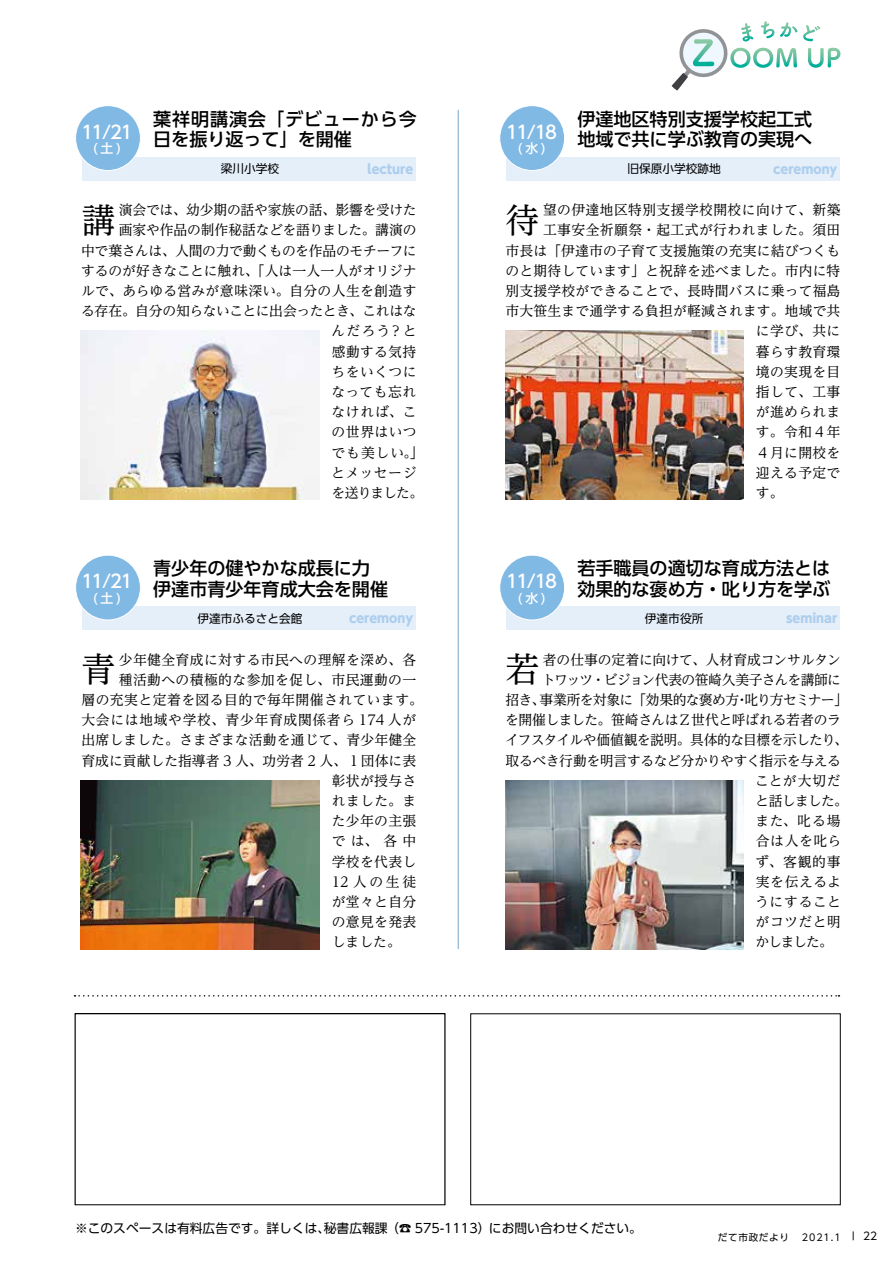
<style>
.page{position:relative;width:893px;height:1263px;background:#fff}
.page>*{position:absolute;margin:0;border:0;box-sizing:border-box;transform-origin:0 0}
.t1{font:34.05px "UD Reimin Pro";color:#000}
.t2{font:500 18px/20.2px "UD Shin Go Pro";color:#000}
.t3{font:500 18px/20.2px "UD Shin Go Pro";letter-spacing:.05em;color:#000}
.t4{font:500 18px "UD Shin Go Pro";letter-spacing:-.095em;color:#fff}
.t5{font:13.8px "UD Reimin Pro";letter-spacing:.01em;color:#000}
.t6{font:13.8px "UD Reimin Pro";letter-spacing:.03em;color:#000}
.t7{font:13.8px "UD Reimin Pro";letter-spacing:-.025em;color:#000}
.t8{font:13.8px "UD Reimin Pro";letter-spacing:-.03em;color:#000}
.t9{font:13.8px/20.2px "UD Reimin Pro";letter-spacing:-.045em;color:#000}
.t10{font:13.8px "UD Reimin Pro";letter-spacing:-.02em;color:#000}
.t11{font:13.8px "UD Reimin Pro";letter-spacing:-.04em;color:#000}
.t12{font:13.8px "UD Reimin Pro";letter-spacing:.035em;color:#000}
.t13{font:13.8px "UD Reimin Pro";letter-spacing:.05em;color:#000}
.t14{font:13.8px "UD Reimin Pro";letter-spacing:-.015em;color:#000}
.t15{font:12.75px "UD Shin Go Pro";color:#000}
.t16{font:800 12.75px "UD Shin Go Pro";color:#adceed}
.t17{font:500 12.75px "UD Shin Go Pro";color:#fff}
.t18{font:11.7px "UD Shin Go Pro";color:#000}
.t19{font:10.65px "UD Shin Go Pro";color:#000}
.t20{font:9.6px "UD Shin Go Pro";letter-spacing:.075em;color:#000}
</style>
<div class="page">
<svg style="left:75px;top:995px;width:764px;height:1px"></svg>
<div style="left:75px;top:1013px;width:370px;height:192px;border:1px solid #000"></div>
<svg style="left:803px;top:25px;width:17px;height:16px"></svg>
<svg style="left:672px;top:21px;width:125px;height:69px"></svg>
<svg style="left:808px;top:48px;width:32px;height:20px"></svg>
<hr style="left:458px;top:110px;width:1px;height:839px;background:#73a4cb">
<div style="left:82px;top:606px;width:334px;height:24px;background:#e5effa"></div>
<div style="left:76px;top:555px;width:64px;height:65px;background:#81b9e5;border-radius:50%"></div>
<div style="left:75px;top:555px;width:66px;height:65px;border:1px solid #fff;border-radius:50%"></div>
<img style="left:81px;top:780px;width:238px;height:169px">
<div style="left:82px;top:157px;width:334px;height:24px;background:#e5effa"></div>
<div style="left:76px;top:106px;width:64px;height:64px;background:#81b9e5;border-radius:50%"></div>
<div style="left:75px;top:105px;width:66px;height:66px;border:1px solid #fff;border-radius:50%"></div>
<img style="left:81px;top:330px;width:238px;height:169px">
<div style="left:506px;top:157px;width:334px;height:24px;background:#e5effa"></div>
<div style="left:500px;top:106px;width:65px;height:64px;background:#81b9e5;border-radius:50%"></div>
<div style="left:500px;top:105px;width:65px;height:66px;border:1px solid #fff;border-radius:50%"></div>
<img style="left:505px;top:330px;width:238px;height:169px">
<div style="left:506px;top:606px;width:334px;height:24px;background:#e5effa"></div>
<div style="left:500px;top:555px;width:65px;height:65px;background:#81b9e5;border-radius:50%"></div>
<div style="left:500px;top:555px;width:65px;height:65px;border:1px solid #fff;border-radius:50%"></div>
<img style="left:505px;top:780px;width:238px;height:169px">
<h2 class="t4" style="left:81px;top:117px;width:53px">11/21</h2>
<p class="t17" style="left:93px;top:138px;width:29px">土( )</p>
<h2 class="t3" style="left:153px;top:108px;width:265px">葉祥明講演会「デビューから今日を振り返って」を開催</h2>
<h2 class="t4" style="left:506px;top:117px;width:52px">11/18</h2>
<p class="t17" style="left:518px;top:138px;width:29px">水( )</p>
<h2 class="t2" style="left:577px;top:108px;width:236px">伊達地区特別支援学校起工式地域で共に学ぶ教育の実現へ</h2>
<p class="t18" style="left:221px;top:159px;width:60px">梁川小学校</p>
<p class="t16" style="left:367px;top:158px;width:47px">lecture</p>
<p class="t18" style="left:627px;top:159px;width:95px">旧保原小学校跡地</p>
<p class="t16" style="left:773px;top:158px;width:65px">ceremony</p>
<p class="t10" style="left:119px;top:199px;width:299px">演会では、幼少期の話や家族の話、影響を受けた</p>
<h1 class="t1" style="left:81px;top:192px;width:36px">講</h1>
<p class="t14" style="left:119px;top:219px;width:299px">画家や作品の制作秘話などを語りました。講演の</p>
<p class="t7" style="left:81px;top:239px;width:337px">中で葉さんは、人間の力で動くものを作品のモチーフに</p>
<p class="t5" style="left:81px;top:259px;width:337px">するのが好きなことに触れ、「人は一人一人がオリジナ</p>
<p class="t5" style="left:81px;top:279px;width:337px">ルで、あらゆる営みが意味深い。自分の人生を創造す</p>
<p class="t7" style="left:81px;top:300px;width:337px">る存在。自分の知らないことに出会ったとき、これはな</p>
<p class="t5" style="left:331px;top:320px;width:87px">んだろう？と</p>
<p class="t5" style="left:332px;top:340px;width:86px">感動する気持</p>
<p class="t5" style="left:331px;top:360px;width:87px">ちをいくつに</p>
<p class="t5" style="left:331px;top:380px;width:87px">なっても忘れ</p>
<p class="t5" style="left:331px;top:401px;width:87px">なければ、こ</p>
<p class="t5" style="left:331px;top:421px;width:87px">の世界はいつ</p>
<p class="t5" style="left:331px;top:441px;width:94px">でも美しい「。</p>
<p class="t5" style="left:331px;top:461px;width:87px">とメッセージ</p>
<p class="t5" style="left:331px;top:481px;width:93px">を送りました。</p>
<p class="t6" style="left:543px;top:199px;width:299px">望の伊達地区特別支援学校開校に向けて、新築</p>
<h1 class="t1" style="left:506px;top:192px;width:36px">待</h1>
<p class="t6" style="left:543px;top:219px;width:299px">工事安全祈願祭・起工式が行われました。須田</p>
<p class="t5" style="left:506px;top:239px;width:336px">市長は「伊達市の子育て支援施策の充実に結びつくも</p>
<p class="t5" style="left:506px;top:259px;width:336px">のと期待しています」と祝辞を述べました。市内に特</p>
<p class="t5" style="left:506px;top:279px;width:336px">別支援学校ができることで、長時間バスに乗って福島</p>
<p class="t5" style="left:506px;top:300px;width:336px">市大笹生まで通学する負担が軽減されます。地域で共</p>
<p class="t5" style="left:756px;top:320px;width:86px">に学び、共に</p>
<p class="t5" style="left:756px;top:340px;width:86px">暮らす教育環</p>
<p class="t5" style="left:756px;top:360px;width:86px">境の実現を目</p>
<p class="t5" style="left:756px;top:380px;width:86px">指して、工事</p>
<p class="t5" style="left:756px;top:401px;width:86px">が進められま</p>
<p class="t5" style="left:756px;top:421px;width:86px">す。令和４年</p>
<p class="t5" style="left:756px;top:441px;width:86px">４月に開校を</p>
<p class="t5" style="left:756px;top:461px;width:86px">迎える予定で</p>
<p class="t5" style="left:756px;top:481px;width:29px">す。</p>
<h2 class="t4" style="left:81px;top:567px;width:53px">11/21</h2>
<p class="t17" style="left:93px;top:587px;width:29px">土( )</p>
<h2 class="t2" style="left:153px;top:558px;width:236px">青少年の健やかな成長に力伊達市青少年育成大会を開催</h2>
<h2 class="t4" style="left:506px;top:567px;width:52px">11/18</h2>
<p class="t17" style="left:518px;top:587px;width:29px">水( )</p>
<h2 class="t2" style="left:577px;top:558px;width:254px">若手職員の適切な育成方法とは効果的な褒め方・叱り方を学ぶ</h2>
<p class="t18" style="left:197px;top:609px;width:107px">伊達市ふるさと会館</p>
<p class="t16" style="left:349px;top:608px;width:65px">ceremony</p>
<p class="t18" style="left:645px;top:609px;width:60px">伊達市役所</p>
<p class="t16" style="left:786px;top:608px;width:53px">seminar</p>
<p class="t6" style="left:119px;top:648px;width:299px">少年健全育成に対する市民への理解を深め、各</p>
<h1 class="t1" style="left:81px;top:642px;width:36px">青</h1>
<p class="t6" style="left:119px;top:668px;width:299px">種活動への積極的な参加を促し、市民運動の一</p>
<p class="t12" style="left:81px;top:688px;width:343px">層の充実と定着を図る目的で毎年開催されています。</p>
<p class="t13" style="left:81px;top:709px;width:336px">大会には地域や学校、青少年育成関係者ら 174 人が</p>
<p class="t5" style="left:81px;top:729px;width:336px">出席しました。さまざまな活動を通じて、青少年健全</p>
<p class="t5" style="left:81px;top:749px;width:336px">育成に貢献した指導者 3 人、功労者 2 人、１団体に表</p>
<p class="t5" style="left:332px;top:769px;width:86px">彰状が授与さ</p>
<p class="t5" style="left:332px;top:789px;width:86px">れました。ま</p>
<p class="t5" style="left:332px;top:810px;width:86px">た少年の主張</p>
<p class="t5" style="left:332px;top:830px;width:86px">では、各中</p>
<p class="t5" style="left:332px;top:850px;width:86px">学校を代表し</p>
<p class="t5" style="left:332px;top:870px;width:86px">12人の生徒</p>
<p class="t5" style="left:332px;top:890px;width:86px">が堂々と自分</p>
<p class="t5" style="left:332px;top:911px;width:86px">の意見を発表</p>
<p class="t5" style="left:332px;top:931px;width:71px">しました。</p>
<p class="t10" style="left:543px;top:648px;width:299px">者の仕事の定着に向けて、人材育成コンサルタン</p>
<h1 class="t1" style="left:506px;top:642px;width:36px">若</h1>
<p class="t9" style="left:540px;top:669px;width:310px">トワッツ・ビジョン代表の笹崎久美子さんを講師に事業所を対象に「効果的な褒め方叱り方セミナー「</p>
<p class="t5" style="left:505px;top:688px;width:41px">招き、</p>
<p class="t8" style="left:505px;top:709px;width:337px">を開催しました。笹崎さんはＺ世代と呼ばれる若者のラ</p>
<p class="t11" style="left:505px;top:729px;width:344px">イフスタイルや価値観を説明。具体的な目標を示したり、</p>
<p class="t8" style="left:505px;top:749px;width:337px">取るべき行動を明言するなど分かりやすく指示を与える</p>
<p class="t5" style="left:755px;top:769px;width:87px">ことが大切だ</p>
<p class="t5" style="left:755px;top:789px;width:94px">と話しました。</p>
<p class="t5" style="left:755px;top:810px;width:87px">また、叱る場</p>
<p class="t5" style="left:756px;top:830px;width:87px">合は人を叱ら</p>
<p class="t5" style="left:756px;top:850px;width:86px">ず、客観的事</p>
<p class="t5" style="left:756px;top:870px;width:87px">実を伝えるよ</p>
<p class="t5" style="left:755px;top:890px;width:87px">うにすること</p>
<p class="t5" style="left:756px;top:911px;width:87px">がコツだと明</p>
<p class="t5" style="left:755px;top:931px;width:79px">かしました。</p>
<p class="t5" style="left:735px;top:688px;width:15px">・</p>
<p class="t15" style="left:324px;top:1218px;width:320px">秘書広報課（☎ 575-1113）にお問い合わせください。</p>
<p class="t15" style="left:75px;top:1218px;width:257px">※このスペースは有料広告です。詳しくは、</p>
<p class="t20" style="left:718px;top:1229px;width:73px">だて市政だより</p>
<p class="t20" style="left:802px;top:1229px;width:40px">2021.1</p>
<p class="t20" style="left:852px;top:1228px;width:4px">¦</p>
<p class="t19" style="left:863px;top:1228px;width:16px">22</p>
</div>
